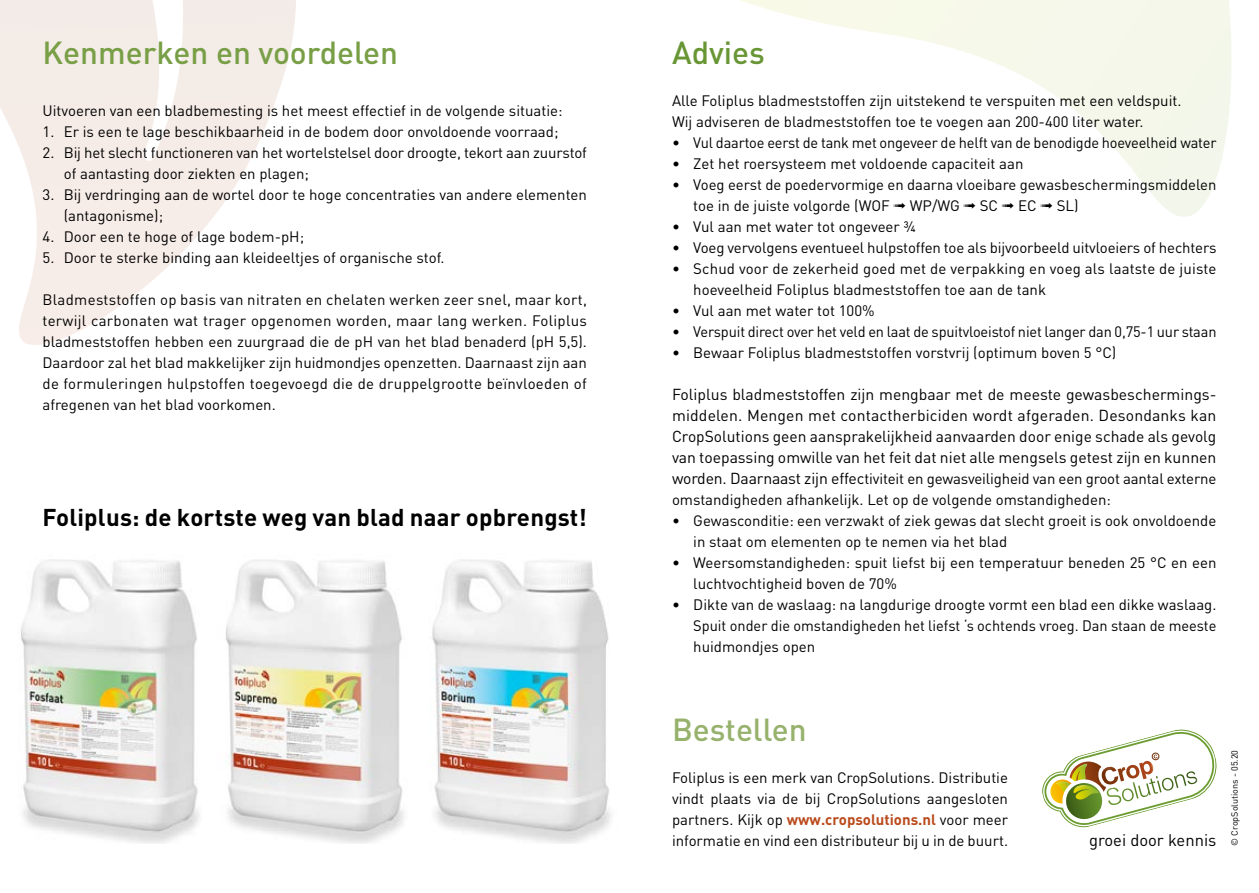
<style>
.page{position:relative;width:1259px;height:893px;background:#fff}
.page>*{position:absolute;margin:0;border:0;box-sizing:border-box;transform-origin:0 0}
.t1{font:500 31.5px "DIN Pro";color:#789f46}
.t2{font:500 31.5px "DIN Pro";color:#97b26d}
.t3{font:500 31.5px "DIN Pro";color:#689635}
.t4{font:700 24px "DIN Pro";letter-spacing:.01em;color:#000}
.t5{font:16.5px "DIN Pro";color:#000}
.t6{font:15.75px/21px "DIN Pro";color:#000;text-align:justify}
.t7{font:15px/21px "DIN Pro";color:#000}
.t8{font:9px "DIN Pro";color:#000}
.s1{font-size:15.75px}
.s2{font-weight:700;color:#ba4a1c}
</style>
<div class="page">
<svg style="left:741px;top:0;width:491px;height:217px"></svg>
<svg style="left:0;top:0;width:296px;height:345px"></svg>
<svg style="left:1042px;top:729px;width:175px;height:99px"></svg>
<img style="left:21px;top:559px;width:179px;height:285px">
<img style="left:226px;top:560px;width:178px;height:284px">
<img style="left:432px;top:559px;width:179px;height:285px">
<h1 class="t1" style="left:43px;top:31px;width:357px">Kenmerken en voordelen</h1>
<p class="t7" style="left:43px;top:99px;width:521px">Uitvoeren van een bladbemesting is het meest effectief in de volgende situatie:</p>
<p class="t7" style="left:43px;top:120px;width:517px">1. Er is een te lage beschikbaarheid in de bodem door onvoldoende voorraad;</p>
<p class="t7" style="left:64px;top:141px;width:524px;text-indent:-21px">2. Bij het slecht functioneren van het wortelstelsel door droogte, tekort aan zuurstof of aantasting door ziekten en plagen;</p>
<p class="t7" style="left:64px;top:183px;width:524px;text-indent:-21px">3. Bij verdringing aan de wortel door te hoge concentraties van andere elementen (antagonisme);</p>
<p class="t7" style="left:43px;top:225px;width:263px">4. Door een te hoge of lage bodem-pH;</p>
<p class="t7" style="left:43px;top:246px;width:404px">5. Door te sterke binding aan kleideeltjes of organische stof.</p>
<p class="t7" style="left:43px;top:288px;width:546px;text-align:justify">Bladmeststoffen op basis van nitraten en chelaten werken zeer snel, maar kort, terwijl carbonaten wat trager opgenomen worden, maar lang werken. Foliplus bladmeststoffen hebben een zuurgraad die de pH van het blad benaderd (pH 5,5).<br>Daardoor zal het blad makkelijker zijn huidmondjes openzetten. Daarnaast zijn aan de formuleringen hulpstoffen toegevoegd die de druppelgrootte beïnvloeden of afregenen van het blad voorkomen.</p>
<h2 class="t4" style="left:43px;top:501px;width:546px">Foliplus: de kortste weg van blad naar opbrengst!</h2>
<h1 class="t3" style="left:672px;top:31px;width:94px">Advies</h1>
<p class="t7" style="left:672px;top:89px;width:511px">Alle Foliplus bladmeststoffen zijn uitstekend te verspuiten met een veldspuit.<br>Wij adviseren de bladmeststoffen toe te voegen aan 200-400 liter water.</p>
<p class="t7" style="left:672px;top:131px;width:546px">• Vul daartoe eerst de tank met ongeveer de helft van de benodigde hoeveelheid water</p>
<p class="t7" style="left:672px;top:152px;width:353px">• Zet het roersysteem met voldoende capaciteit aan</p>
<p class="t7" style="left:693px;top:173px;width:524px;text-indent:-21px">• Voeg eerst de poedervormige en daarna vloeibare gewasbeschermingsmiddelen toe in de juiste volgorde (WOF ➟ WP/WG ➟ SC ➟ EC ➟ SL)</p>
<p class="t7" style="left:672px;top:215px;width:245px">• Vul aan met water tot ongeveer ¾</p>
<p class="t7" style="left:672px;top:236px;width:546px">• Voeg vervolgens eventueel hulpstoffen toe als bijvoorbeeld uitvloeiers of hechters</p>
<p class="t7" style="left:693px;top:257px;width:525px;text-indent:-21px">• Schud voor de zekerheid goed met de verpakking en voeg als laatste de juiste hoeveelheid Foliplus bladmeststoffen toe aan de tank</p>
<p class="t7" style="left:672px;top:299px;width:204px">• Vul aan met water tot 100%</p>
<p class="t7" style="left:672px;top:320px;width:546px">• Verspuit direct over het veld en laat de spuitvloeistof niet langer dan 0,75-1 uur staan</p>
<p class="t7" style="left:672px;top:341px;width:446px">• Bewaar Foliplus bladmeststoffen vorstvrij (optimum boven 5 °C)</p>
<p class="t6" style="left:672px;top:383px;width:546px">Foliplus bladmeststoffen zijn mengbaar met de meeste gewasbeschermings&shy;middelen. Mengen met contactherbiciden wordt afgeraden. Desondanks kan CropSolutions geen aansprakelijkheid aanvaarden door enige schade als gevolg van toepassing omwille van het feit dat niet alle mengsels getest zijn en kunnen</p>
<p class="t7" style="left:672px;top:467px;width:546px"><span class="s1">worden. Daarnaast zijn effec</span>tiviteit en gewasveiligheid van een groot aantal externe omstandigheden afhankelijk. Let op de volgende omstandigheden:</p>
<p class="t7" style="left:693px;top:509px;width:524px;text-indent:-21px">• Gewasconditie: een verzwakt of ziek gewas dat slecht groeit is ook onvoldoende in staat om elementen op te nemen via het blad</p>
<p class="t7" style="left:693px;top:551px;width:524px;text-indent:-21px">• Weersomstandigheden: spuit liefst bij een temperatuur beneden 25 °C en een luchtvochtigheid boven de 70%</p>
<p class="t7" style="left:693px;top:593px;width:524px;text-align:justify;text-indent:-21px">• Dikte van de waslaag: na langdurige droogte vormt een blad een dikke waslaag.<br>Spuit onder die omstandigheden het liefst ‘s ochtends vroeg. Dan staan de meeste huidmondjes open</p>
<h1 class="t2" style="left:672px;top:708px;width:136px">Bestellen</h1>
<p class="t7" style="left:672px;top:766px;width:337px;text-align:justify">Foliplus is een merk van CropSolutions. Distributie vindt plaats via de bij CropSolutions aangesloten partners. Kijk op <span class="s2">www.cropsolutions.nl</span> voor meer informatie en vind een distributeur bij u in de buurt.</p>
<p class="t5" style="left:1089px;top:829px;width:129px">groei door kennis</p>
<p class="t8" style="left:1228px;top:846px;width:97px;rotate:-90deg">© CropSolutions - 05.20</p>
</div>
